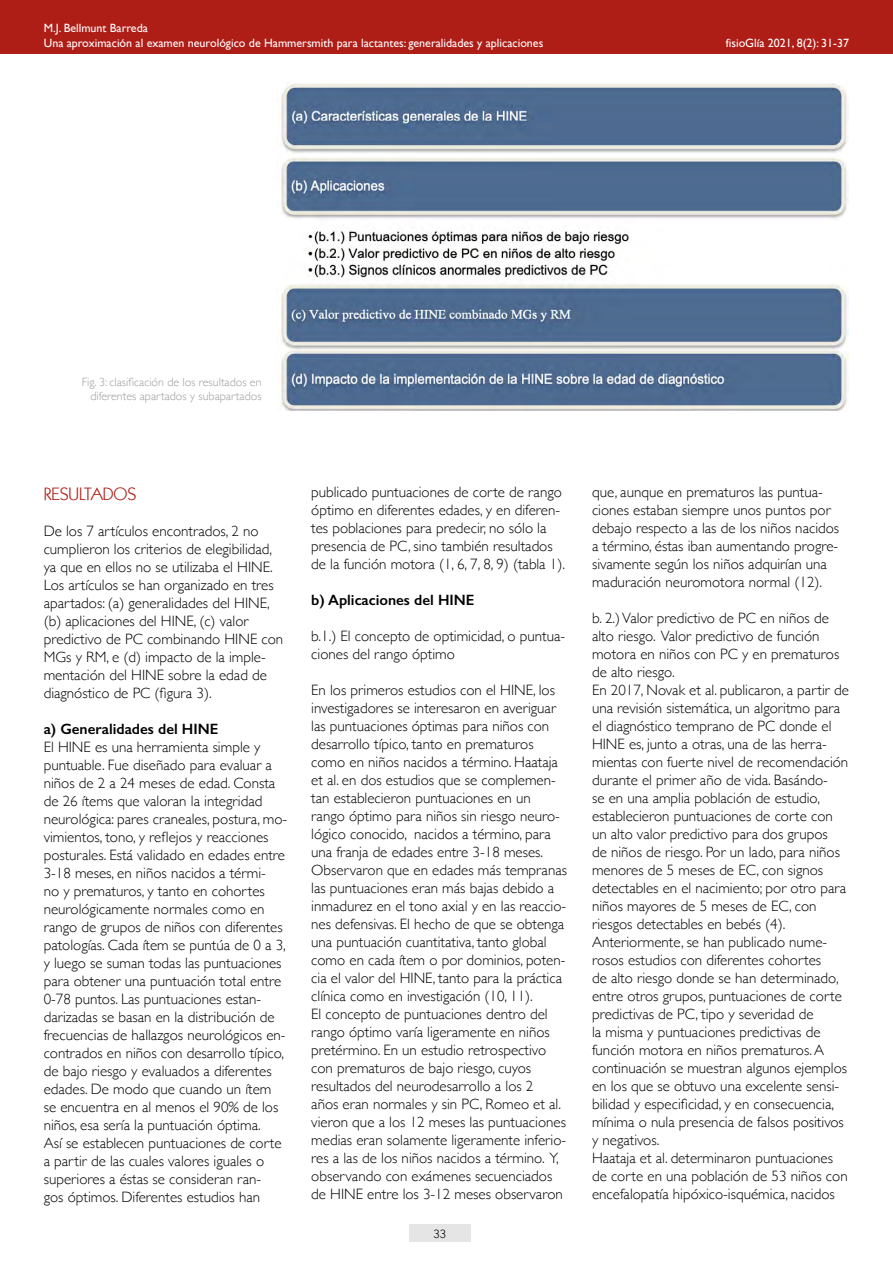
<style>
.page{position:relative;width:893px;height:1263px;background:#fff}
.page>*{position:absolute;margin:0;border:0;box-sizing:border-box;transform-origin:0 0}
.t1{font:18px "Kabel IT Cby BT";color:#af1d17}
.t2{font:300 15px/18px "Gill Sans";color:#000}
.t3{font:600 15px "Gill Sans";color:#000}
.t4{font:12px/14.4px "Gill Sans";color:#fff}
.t5{font:300 12px/14.4px "Gill Sans";color:#9d9d9c;text-align:right}
.t6{font:12px "Kabel IT Cby BT";color:#000}
</style>
<div class="page">
<div style="left:409px;top:1224px;width:62px;height:18px;background:#e5e5e5"></div>
<div style="left:0;top:0;width:893px;height:53px;background:#af1d17"></div>
<img style="left:280px;top:83px;width:569px;height:327px">
<p class="t4" style="left:44px;top:21px;width:501px">M.J. Bellmunt Barreda<br>Una aproximación al examen neurológico de Hammersmith para lactantes: generalidades y aplicaciones</p>
<p class="t4" style="left:726px;top:35px;width:125px">fisioGlía 2021, 8(2): 31-37</p>
<p class="t5" style="left:82px;top:374px;width:181px">Fig. 3: clasificación de los resultados en diferentes apartados y subapartados</p>
<p class="t1" style="left:44px;top:483px;width:94px">RESULTADOS</p>
<p class="t2" style="left:44px;top:521px;width:241px">De los 7 artículos encontrados, 2 no cumplieron los criterios de elegibilidad, ya que en ellos no se utilizaba el HINE.<br>Los artículos se han organizado en tres apartados: (a) generalidades del HINE, (b) aplicaciones del HINE, (c) valor predictivo de PC combinando HINE con MGs y RM, e (d) impacto de la imple&shy;mentación del HINE sobre la edad de diagnóstico de PC (figura 3).</p>
<p class="t3" style="left:44px;top:720px;width:176px">a) Generalidades del HINE</p>
<p class="t2" style="left:44px;top:737px;width:245px">El HINE es una herramienta simple y puntuable. Fue diseñado para evaluar a niños de 2 a 24 meses de edad. Consta de 26 ítems que valoran la integridad neurológica: pares craneales, postura, mo&shy;vimientos, tono, y reflejos y reacciones posturales. Está validado en edades entre 3-18 meses, en niños nacidos a térmi-<br>no y prematuros, y tanto en cohortes neurológicamente normales como en rango de grupos de niños con diferentes patologías. Cada ítem se puntúa de 0 a 3, y luego se suman todas las puntuaciones para obtener una puntuación total entre 0-78 puntos. Las puntuaciones estan&shy;darizadas se basan en la distribución de frecuencias de hallazgos neurológicos en&shy;contrados en niños con desarrollo típico, de bajo riesgo y evaluados a diferentes edades. De modo que cuando un ítem se encuentra en al menos el 90% de los niños, esa sería la puntuación óptima.<br>Así se establecen puntuaciones de corte a partir de las cuales valores iguales o superiores a éstas se consideran ran-<br>gos óptimos. Diferentes estudios han</p>
<p class="t2" style="left:311px;top:482px;width:255px">publicado puntuaciones de corte de rango óptimo en diferentes edades, y en diferen&shy;tes poblaciones para predecir, no sólo la presencia de PC, sino también resultados de la función motora (1, 6, 7, 8, 9) (tabla 1).</p>
<p class="t3" style="left:311px;top:591px;width:165px">b) Aplicaciones del HINE</p>
<p class="t2" style="left:311px;top:626px;width:255px">b.1.) El concepto de optimicidad, o puntua&shy;ciones del rango óptimo</p>
<p class="t2" style="left:311px;top:680px;width:257px">En los primeros estudios con el HINE, los investigadores se interesaron en averiguar las puntuaciones óptimas para niños con desarrollo típico, tanto en prematuros como en niños nacidos a término. Haataja et al. en dos estudios que se complemen&shy;tan establecieron puntuaciones en un rango óptimo para niños sin riesgo neuro&shy;lógico conocido, nacidos a término, para una franja de edades entre 3-18 meses.<br>Observaron que en edades más tempranas las puntuaciones eran más bajas debido a inmadurez en el tono axial y en las reaccio&shy;nes defensivas. El hecho de que se obtenga una puntuación cuantitativa, tanto global como en cada ítem o por dominios, poten&shy;cia el valor del HINE, tanto para la práctica clínica como en investigación (10, 11).<br>El concepto de puntuaciones dentro del rango óptimo varía ligeramente en niños pretérmino. En un estudio retrospectivo con prematuros de bajo riesgo, cuyos resultados del neurodesarrollo a los 2<br>años eran normales y sin PC, Romeo et al. vieron que a los 12 meses las puntuaciones medias eran solamente ligeramente inferio&shy;res a las de los niños nacidos a término. Y, observando con exámenes secuenciados de HINE entre los 3-12 meses observaron</p>
<p class="t6" style="left:433px;top:1226px;width:14px">33</p>
<p class="t2" style="left:592px;top:482px;width:249px">que, aunque en prematuros las puntua&shy;ciones estaban siempre unos puntos por debajo respecto a las de los niños nacidos a término, éstas iban aumentando progre&shy;sivamente según los niños adquirían una maduración neuromotora normal (12).</p>
<p class="t2" style="left:592px;top:608px;width:258px">b. 2.) Valor predictivo de PC en niños de alto riesgo. Valor predictivo de función motora en niños con PC y en prematuros de alto riesgo.<br>En 2017, Novak et al. publicaron, a partir de una revisión sistemática, un algoritmo para el diagnóstico temprano de PC donde el HINE es, junto a otras, una de las herra&shy;mientas con fuerte nivel de recomendación durante el primer año de vida. Basándo-<br>se en una amplia población de estudio, establecieron puntuaciones de corte con un alto valor predictivo para dos grupos<br>de niños de riesgo. Por un lado, para niños menores de 5 meses de EC, con signos detectables en el nacimiento; por otro para niños mayores de 5 meses de EC, con riesgos detectables en bebés (4).<br>Anteriormente, se han publicado nume&shy;rosos estudios con diferentes cohortes<br>de alto riesgo donde se han determinado, entre otros grupos, puntuaciones de corte predictivas de PC, tipo y severidad de<br>la misma y puntuaciones predictivas de función motora en niños prematuros. A continuación se muestran algunos ejemplos en los que se obtuvo una excelente sensi&shy;bilidad y especificidad, y en consecuencia, mínima o nula presencia de falsos positivos y negativos.<br>Haataja et al. determinaron puntuaciones de corte en una población de 53 niños con encefalopatía hipóxico-isquémica, nacidos</p>
</div>
